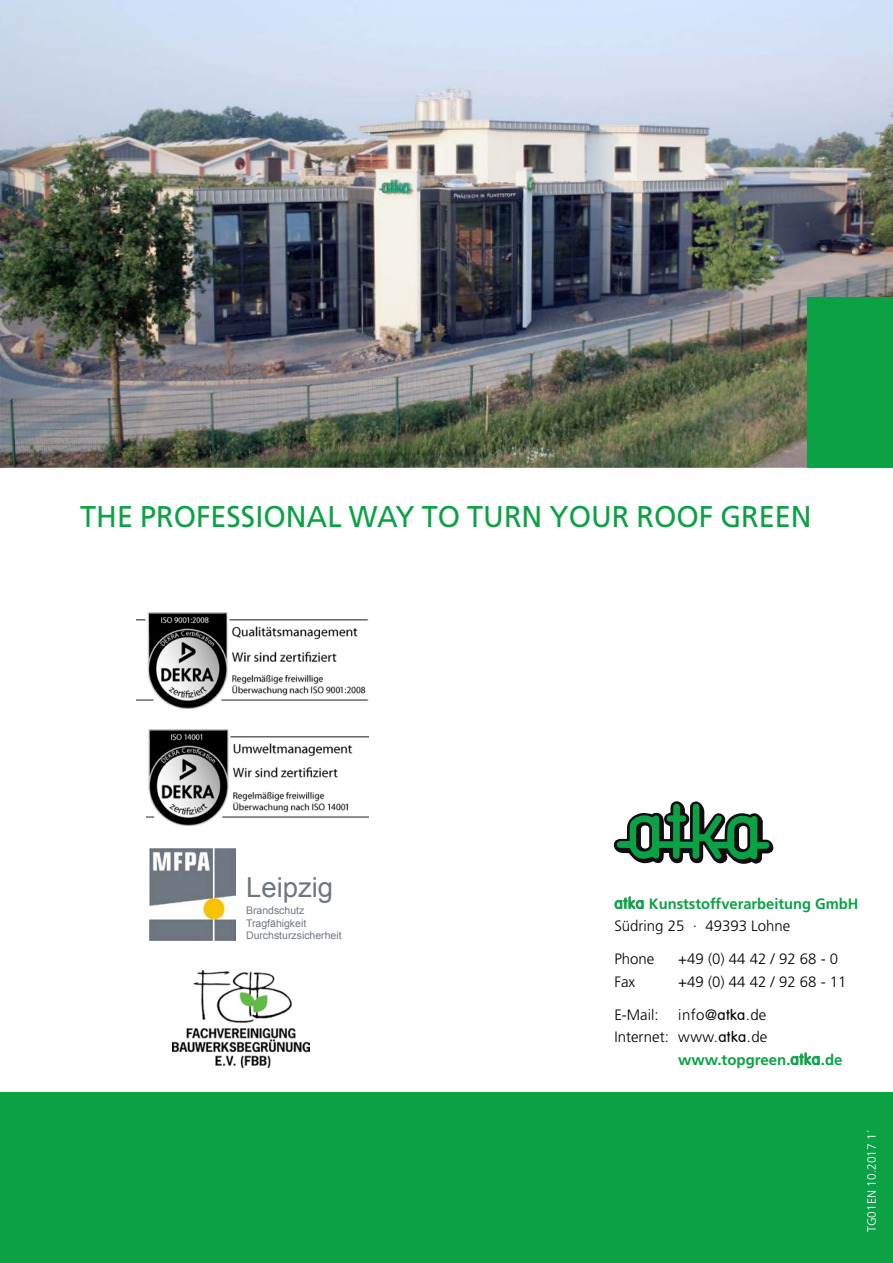
<style>
.page{position:relative;width:893px;height:1263px;background:#fff}
.page>*{position:absolute;margin:0;border:0;box-sizing:border-box;transform-origin:0 0}
.t1{font:30px "Frutiger";color:#0aa245;scale:.96 1}
.t2{font:27.45px "Arial";color:#6e7780}
.t3{font:300 15px "Frutiger";color:#000}
.t4{font:700 15px/22.5px "Frutiger";color:#0aa245}
.t5{font:300 12px "Frutiger";color:#fff}
.t6{font:10.5px/12.6px "Arial";color:#6e7780}
.s1{font-family:"Vag";font-weight:300;font-size:15.75px}
.s2{font-weight:300;color:#000}
.s3{font-family:"Vag"}
</style>
<div class="page">
<svg style="left:614px;top:896px;width:30px;height:13px"></svg>
<svg style="left:790px;top:1052px;width:30px;height:13px"></svg>
<svg style="left:613px;top:801px;width:160px;height:63px"></svg>
<div style="left:0;top:1093px;width:893px;height:170px;background:#0aa245"></div>
<img style="left:0;top:0;width:893px;height:468px">
<div style="left:808px;top:298px;width:85px;height:170px;background:#0aa245"></div>
<img style="left:149px;top:849px;width:87px;height:91px">
<img style="left:136px;top:612px;width:233px;height:96px">
<img style="left:147px;top:729px;width:221px;height:96px">
<img style="left:172px;top:971px;width:138px;height:96px">
<h1 class="t1" style="left:80px;top:498px;width:763px">THE PROFESSIONAL WAY TO TU RN YOU R ROOF GREEN</h1>
<h2 class="t2" style="left:246px;top:869px;width:89px">Leipzig</h2>
<p class="t6" style="left:246px;top:904px;width:97px">Brandschutz<br>Tragfähigkeit<br>Durchsturzsicherheit</p>
<p class="t4" style="left:614px;top:892px;width:246px"><span class="s1">atka</span> Kunststoffverarbeitung GmbH<br><span class="s2">Südring 25 · 49393 Lohne</span></p>
<p class="t3" style="left:614px;top:950px;width:42px">Phone</p>
<p class="t3" style="left:678px;top:950px;width:161px">+49 (0) 44 42 / 92 68 - 0</p>
<p class="t3" style="left:614px;top:973px;width:22px">Fax</p>
<p class="t3" style="left:678px;top:973px;width:170px">+49 (0) 44 42 / 92 68 - 11</p>
<p class="t3" style="left:614px;top:1006px;width:46px">E-Mail:</p>
<p class="t3" style="left:678px;top:1006px;width:90px">info@<span class="s3">atka</span>.de</p>
<p class="t3" style="left:614px;top:1028px;width:154px">Internet: www.<span class="s3">atka</span>.de</p>
<p class="t4" style="left:678px;top:1048px;width:166px">www.topgreen.<span class="s1">atka</span>.de</p>
<p class="t5" style="left:865px;top:1232px;width:103px;rotate:-90deg">TG01EN 10.2017 1´</p>
</div>
